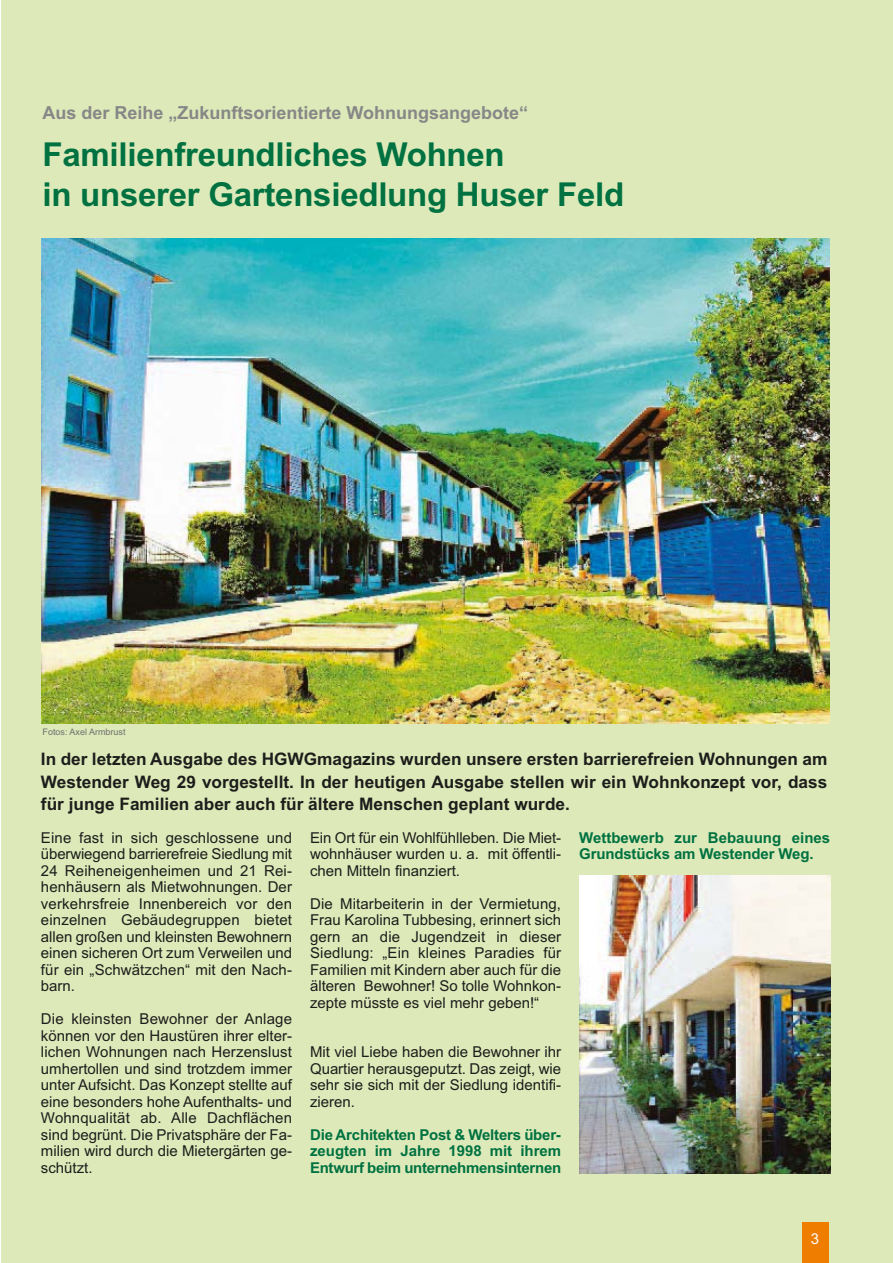
<style>
.page{position:relative;width:893px;height:1263px;background:#fff}
.page>*{position:absolute;margin:0;border:0;box-sizing:border-box;transform-origin:0 0}
.t1{font:700 33px/40.5px "Arial";letter-spacing:-.005em;color:#007140}
.t2{font:700 18px "Arial";color:#878787}
.t3{font:700 17.25px/22.5px "Arial";color:#1d1d1b;text-align:justify}
.t4{font:15px/16.5px "Arial";color:#1d1d1b;text-align:justify}
.t5{font:700 15px/16.5px "Arial";letter-spacing:-.01em;color:#007140;text-align:justify}
.t6{font:15px "Arial";color:#fff}
.t7{font:9px "Arial";color:#706f6f}
</style>
<div class="page">
<div style="left:1px;top:0;width:892px;height:1263px;background:#dde9b9"></div>
<div style="left:802px;top:1222px;width:27px;height:41px;background:#ef7d00"></div>
<img style="left:41px;top:238px;width:788px;height:486px">
<img style="left:580px;top:876px;width:250px;height:297px">
<p class="t2" style="left:43px;top:106px;width:487px">Aus der Reihe „Zukunftsorientierte Wohnungsangebote“</p>
<h1 class="t1" style="left:43px;top:137px;width:583px">Familienfreundliches Wohnen<br>in unserer Gartensiedlung Huser Feld</h1>
<p class="t7" style="left:43px;top:729px;width:84px">Fotos: Axel Armbrust</p>
<p class="t3" style="left:41px;top:750px;width:788px">In der letzten Ausgabe des HGWGmagazins wurden unsere ersten barrierefreien Wohnungen am Westender Weg 29 vorgestellt. In der heutigen Ausgabe stellen wir ein Wohnkonzept vor, dass für junge Familien aber auch für ältere Menschen geplant wurde.</p>
<p class="t4" style="left:41px;top:831px;width:253px">Eine fast in sich geschlossene und überwiegend barrierefreie Siedlung mit 24 Reiheneigenheimen und 21 Rei&shy;henhäusern als Mietwohnungen. Der verkehrsfreie Innenbereich vor den einzelnen Gebäudegruppen bietet allen großen und kleinsten Bewohnern einen sicheren Ort zum Verweilen und für ein „Schwätzchen“ mit den Nach&shy;barn.</p>
<p class="t4" style="left:41px;top:1012px;width:253px">Die kleinsten Bewohner der Anlage können vor den Haustüren ihrer elter&shy;lichen Wohnungen nach Herzenslust umhertollen und sind trotzdem immer unter Aufsicht. Das Konzept stellte auf eine besonders hohe Aufenthalts- und Wohnqualität ab. Alle Dachflächen sind begrünt. Die Privatsphäre der Fa&shy;milien wird durch die Mietergärten ge&shy;schützt.</p>
<p class="t4" style="left:310px;top:831px;width:253px">Ein Ort für ein Wohlfühlleben. Die Miet&shy;wohnhäuser wurden u. a. mit öffentli&shy;chen Mitteln finanziert.</p>
<p class="t4" style="left:310px;top:897px;width:253px">Die Mitarbeiterin in der Vermietung, Frau Karolina Tubbesing, erinnert sich gern an die Jugendzeit in dieser Sied lung: „Ein kleines Paradies für Familien mit Kindern aber auch für die älteren Bewohner! So tolle Wohnkon&shy;zepte müsste es viel mehr geben!“</p>
<p class="t4" style="left:310px;top:1045px;width:253px">Mit viel Liebe haben die Bewohner ihr Quartier herausgeputzt. Das zeigt, wie sehr sie sich mit der Siedlung identifi&shy;zieren.</p>
<p class="t5" style="left:310px;top:1128px;width:253px">Die Architekten Post &amp; Welters über&shy;zeugten im Jahre 1998 mit ihrem Entwurf beim unternehmensinternen</p>
<p class="t5" style="left:579px;top:831px;width:253px">Wettbewerb zur Bebauung eines<br>Grundstücks am Westender Weg.</p>
<p class="t6" style="left:811px;top:1233px;width:10px">3</p>
</div>
